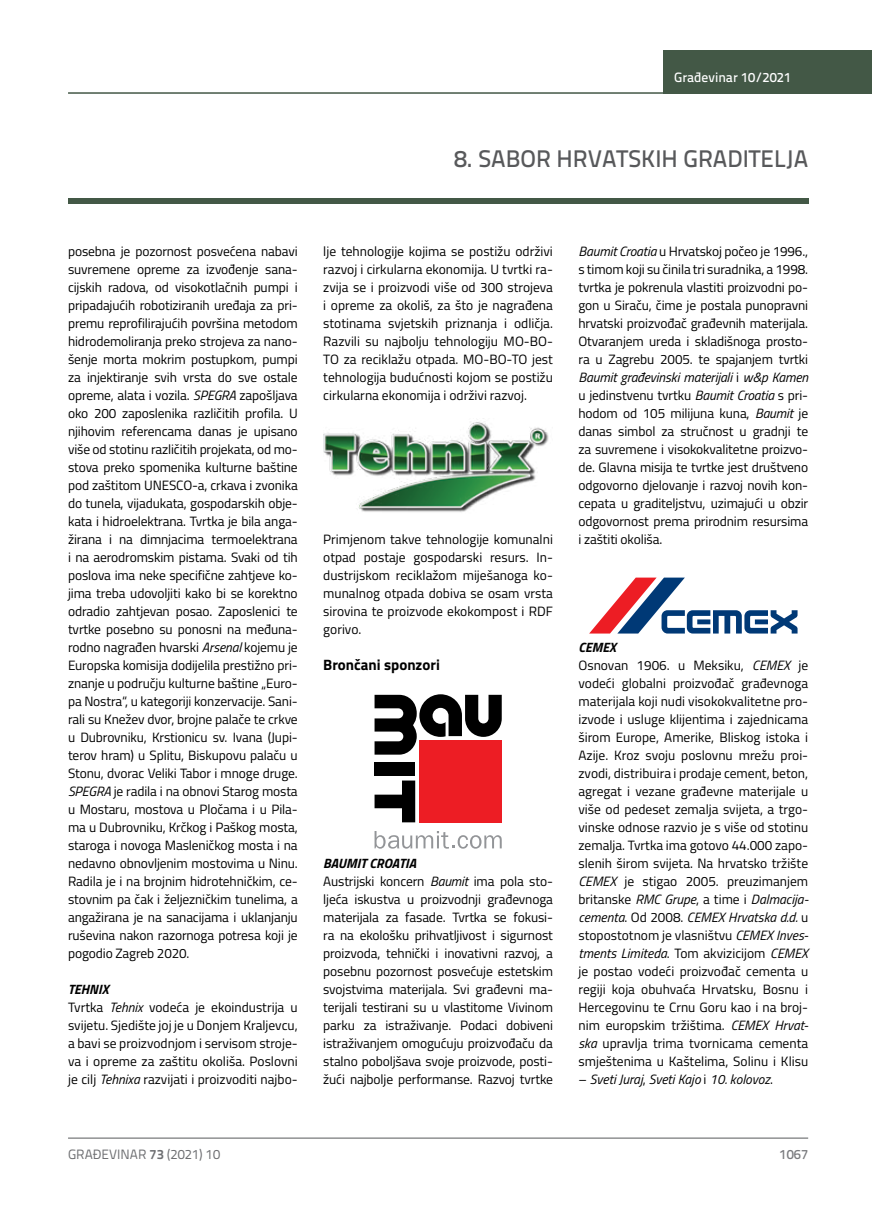
<style>
.page{position:relative;width:872px;height:1212px;background:#fff}
.page>*{position:absolute;margin:0;border:0;box-sizing:border-box;transform-origin:0 0}
.t1{font:500 24px "Titillium Text 22 L";color:#58595b}
.t2{font:700 15px "Titillium";color:#000}
.t3{font:13.5px/18px "Titillium";color:#000;text-align:justify}
.t4{font:italic 13.5px "Titillium";color:#000}
.t5{font:13.5px "Titillium Text 22 L";color:#6d6e71}
.t6{font:500 13.5px "Titillium Text 22 L";color:#fff}
.t7{font:500 13.5px "Titillium Text 22 L";color:#797a7d}
.s1{font-style:italic}
.s2{font-weight:700;font-style:italic}
.s3{font-style:normal}
.s4{font-weight:700}
</style>
<div class="page">
<div style="left:663px;top:50px;width:209px;height:44px;background:#435846"></div>
<hr style="left:68px;top:92px;width:804px;height:2px;background:#435846">
<hr style="left:68px;top:1138px;width:740px;height:1px;background:#58595b">
<div style="left:68px;top:198px;width:740px;height:5px;background:#435846"></div>
<img style="left:323px;top:422px;width:226px;height:90px">
<div style="left:374px;top:762px;width:41px;height:13px;background:#000"></div>
<svg style="left:374px;top:780px;width:41px;height:42px"></svg>
<div style="left:419px;top:740px;width:83px;height:82px;background:#ed1d24"></div>
<svg style="left:374px;top:694px;width:128px;height:61px"></svg>
<svg style="left:374px;top:831px;width:128px;height:18px"></svg>
<svg style="left:589px;top:578px;width:208px;height:55px"></svg>
<p class="t6" style="left:674px;top:67px;width:118px">Građevinar 10/2021</p>
<h1 class="t1" style="left:454px;top:140px;width:356px">8. SABOR HRVATSKIH GRADITELJA</h1>
<p class="t3" style="left:68px;top:241px;width:231px">posebna je pozornost posvećena nabavi suvremene opreme za izvođenje sana&shy;cijskih radova, od visokotlačnih pumpi i pripadajućih robotiziranih uređaja za pri&shy;premu reprofilirajućih površina metodom hidrodemoliranja preko strojeva za nano&shy;šenje morta mokrim postupkom, pumpi za injektiranje svih vrsta do sve ostale opreme, alata i vozila. <span class="s1">SPEGRA</span> zapošljava oko 200 zaposlenika različitih profila. U njihovim referencama danas je upisano više od stotinu različitih projekata, od mo&shy;stova preko spomenika kulturne baštine pod zaštitom UNESCO-a, crkava i zvonika do tunela, vijadukata, gospodarskih obje&shy;kata i hidroelektrana. Tvrtka je bila anga&shy;žirana i na dimnjacima termoelektrana i na aerodromskim pistama. Svaki od tih poslova ima neke specifične zahtjeve ko&shy;jima treba udovoljiti kako bi se korektno odradio zahtjevan posao. Zaposlenici te tvrtke posebno su ponosni na međuna&shy;rodno nagrađen hvarski <span class="s1">Arsenal</span> kojemu je Europska komisija dodijelila prestižno pri&shy;znanje u području kulturne baštine „Euro&shy;pa Nostra“, u kategoriji konzervacije. Sani&shy;rali su Knežev dvor, brojne palače te crkve u Dubrovniku, Krstionicu sv. Ivana (Jupi&shy;terov hram) u Splitu, Biskupovu palaču u Stonu, dvorac Veliki Tabor i mnoge druge.<br><span class="s1">SPEGRA</span> je radila i na obnovi Starog mosta u Mostaru, mostova u Pločama i u Pila&shy;ma u Dubrovniku, Krčkog i Paškog mosta, staroga i novoga Masleničkog mosta i na nedavno obnovljenim mostovima u Ninu.<br>Radila je i na brojnim hidrotehničkim, ce&shy;stovnim pa čak i željezničkim tunelima, a angažirana je na sanacijama i uklanjanju ruševina nakon razornoga potresa koji je pogodio Zagreb 2020.</p>
<p class="t3" style="left:68px;top:980px;width:231px;text-align:left"><span class="s2">TEHNIX<br></span>Tvrtka <span class="s1">Tehnix</span> vodeća je ekoindustrija u svijetu. Sjedište joj je u Donjem Kraljevcu, a bavi se proizvodnjom i servisom stroje&shy;va i opreme za zaštitu okoliša. Poslovni je cilj <span class="s1">Tehnixa</span> razvijati i proizvoditi najbo-</p>
<p class="t3" style="left:323px;top:241px;width:231px">lje tehnologije kojima se postižu održivi razvoj i cirkularna ekonomija. U tvrtki ra&shy;zvija se i proizvodi više od 300 strojeva i opreme za okoliš, za što je nagrađena stotinama svjetskih priznanja i odličja.<br>Razvili su najbolju tehnologiju MO-BO-TO za reciklažu otpada. MO-BO-TO jest tehnologija budućnosti kojom se postižu cirkularna ekonomija i održivi razvoj.</p>
<p class="t3" style="left:323px;top:529px;width:231px">Primjenom takve tehnologije komunalni otpad postaje gospodarski resurs. In&shy;dustrijskom reciklažom miješanoga ko&shy;munalnog otpada dobiva se osam vrsta sirovina te proizvode ekokompost i RDF gorivo.</p>
<p class="t2" style="left:323px;top:653px;width:118px">Brončani sponzori</p>
<p class="t3" style="left:323px;top:854px;width:231px;text-align:left"><span class="s2">BAUMIT CROATIA<br></span>Austrijski koncern <span class="s1">Baumit</span> ima pola sto&shy;ljeća iskustva u proizvodnji građevnoga materijala za fasade. Tvrtka se fokusi&shy;ra na ekološku prihvatljivost i sigurnost proizvoda, tehnički i inovativni razvoj, a posebnu pozornost posvećuje estetskim svojstvima materijala. Svi građevni ma&shy;terijali testirani su u vlastitome Vivinom parku za istraživanje. Podaci dobiveni istraživanjem omogućuju proizvođaču da stalno poboljšava svoje proizvode, posti&shy;žući najbolje performanse. Razvoj tvrtke</p>
<p class="t3" style="left:578px;top:241px;width:231px"><span class="s1">Baumit Croatia</span> u Hrvatskoj počeo je 1996., s timom koji su činila tri suradnika, a 1998. tvrtka je pokrenula vlastiti proizvodni po&shy;gon u Siraču, čime je postala punopravni hrvatski proizvođač građevnih materijala.<br>Otvaranjem ureda i skladišnoga prosto&shy;ra u Zagrebu 2005. te spajanjem tvrtki <span class="s1">Baumit građevinski materijali</span> i <span class="s1">w&amp;p Kamen </span>u jedinstvenu tvrtku <span class="s1">Baumit Croatia</span> s pri&shy;hodom od 105 milijuna kuna, <span class="s1">Baumit</span> je danas simbol za stručnost u gradnji te za suvremene i visokokvalitetne proizvo&shy;de. Glavna misija te tvrtke jest društveno odgovorno djelovanje i razvoj novih kon&shy;cepata u graditeljstvu, uzimajući u obzir odgovornost prema prirodnim resursima i zaštiti okoliša.</p>
<p class="t3" style="left:578px;top:637px;width:231px;text-align:left"><span class="s2">CEMEX<br></span>Osnovan 1906. u Meksiku, <span class="s1">CEMEX</span> je vodeći globalni proizvođač građevnoga materijala koji nudi visokokvalitetne pro&shy;izvode i usluge klijentima i zajednicama širom Europe, Amerike, Bliskog istoka i Azije. Kroz svoju poslovnu mrežu proi&shy;zvodi, distribuira i prodaje cement, beton, agregat i vezane građevne materijale u više od pedeset zemalja svijeta, a trgo&shy;vinske odnose razvio je s više od stotinu zemalja. Tvrtka ima gotovo 44.000 zapo&shy;slenih širom svijeta. Na hrvatsko tržište <span class="s1">CEMEX</span> je stigao 2005. preuzimanjem britanske <span class="s1">RMC Grupe</span>, a time i <span class="s1">Dalmacija&shy;cementa</span>. Od 2008. <span class="s1">CEMEX Hrvatska d.d.</span> u stopostotnom je vlasništvu <span class="s1">CEMEX Inves&shy;tments Limiteda</span>. Tom akvizicijom <span class="s1">CEMEX </span>je postao vodeći proizvođač cementa u regiji koja obuhvaća Hrvatsku, Bosnu i Hercegovinu te Crnu Goru kao i na broj&shy;nim europskim tržištima. <span class="s1">CEMEX Hrvat&shy;ska</span> upravlja trima tvornicama cementa smještenima u Kaštelima, Solinu i Klisu</p>
<p class="t4" style="left:578px;top:1069px;width:196px"><span class="s3">–</span> Sveti Juraj<span class="s3">,</span> Sveti Kajo <span class="s3">i</span> 10. kolovoz<span class="s3">.</span></p>
<p class="t5" style="left:68px;top:1144px;width:154px">GRAĐEVINAR <span class="s4">73</span> (2021) 10</p>
<p class="t7" style="left:779px;top:1144px;width:30px">1067</p>
</div>
